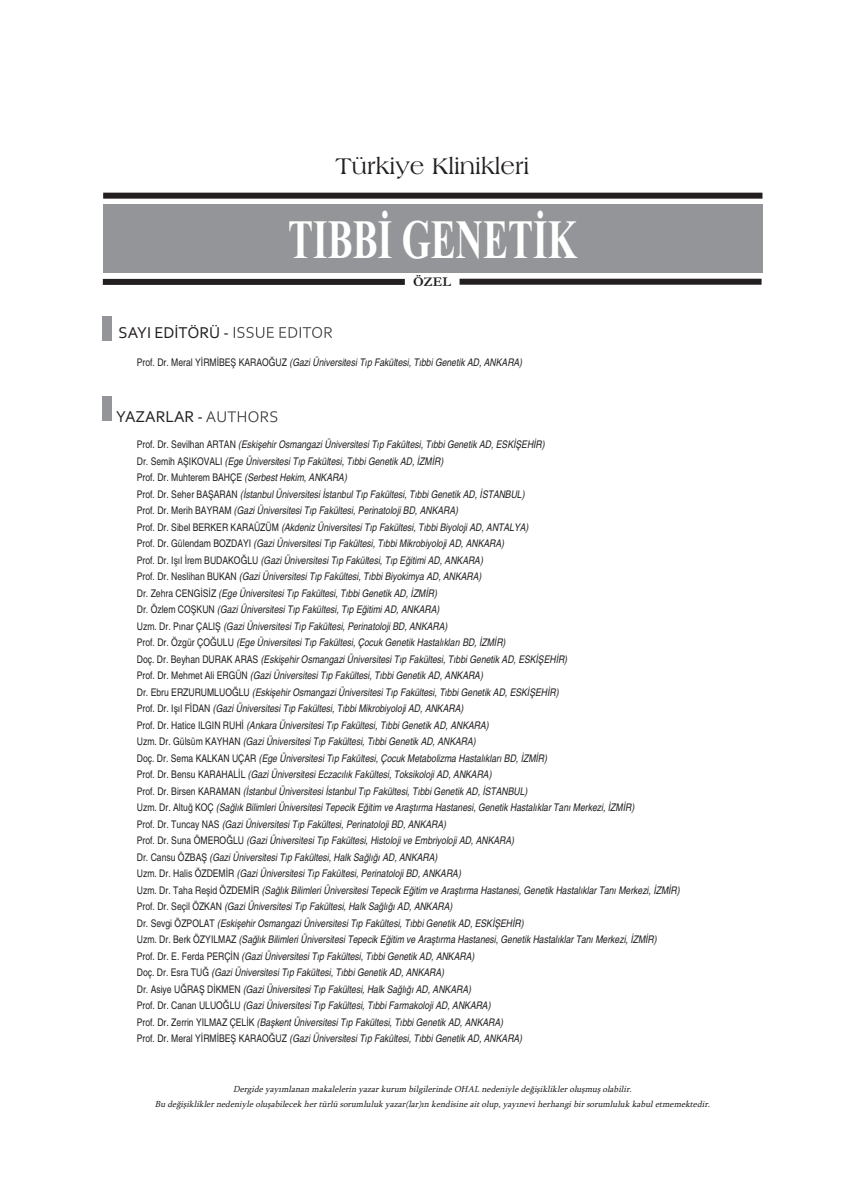
<style>
.page{position:relative;width:865px;height:1197px;background:#fff}
.page>*{position:absolute;margin:0;border:0;box-sizing:border-box;transform-origin:0 0}
.t1{font:700 55.35px "Times New Roman";color:#fff;scale:.68 1}
.t2{font:24px "Americana BT Roman";color:#231f20}
.t3{font:16.5px "Corbel";color:#231f20}
.t4{font:700 13.5px "Garamond";color:#231f20}
.t5{font:italic condensed 10.5px/16.5px "Helvetica";color:#231f20}
.t6{font:italic 9px/15px "Sylfaen";color:#231f20;text-align:center}
.s1{font-style:normal}
</style>
<div class="page">
<div style="left:103px;top:204px;width:659px;height:68px;background:#939598"></div>
<div style="left:103px;top:193px;width:659px;height:6px;background:#231f20"></div>
<div style="left:103px;top:279px;width:302px;height:6px;background:#231f20"></div>
<div style="left:459px;top:279px;width:302px;height:6px;background:#231f20"></div>
<div style="left:103px;top:315px;width:9px;height:25px;background:#939598"></div>
<svg style="left:234px;top:327px;width:67px;height:11px"></svg>
<div style="left:103px;top:395px;width:9px;height:25px;background:#939598"></div>
<svg style="left:206px;top:411px;width:71px;height:11px"></svg>
<h3 class="t3" style="left:119px;top:322px;width:112px">SAYI EDİTÖRÜ -</h3>
<h2 class="t2" style="left:335px;top:152px;width:195px">Türkiye Klinikleri</h2>
<h1 class="t1" style="left:288px;top:207px;width:426px">TIBBİ GENETİK</h1>
<p class="t4" style="left:413px;top:274px;width:39px">ÖZEL</p>
<p class="t5" style="left:137px;top:353px;width:387px"><span class="s1">Prof. Dr. Meral YİRMİBEŞ KARAOĞUZ</span> (Gazi Üniversitesi Tıp Fakültesi, Tıbbi Genetik AD, ANKARA)</p>
<h3 class="t3" style="left:116px;top:406px;width:88px">YAZARLAR -</h3>
<p class="t5" style="left:137px;top:436px;width:544px"><span class="s1">Prof. Dr. Sevilhan ARTAN</span> (Eskişehir Osmangazi Üniversitesi Tıp Fakültesi, Tıbbi Genetik AD, ESKİŞEHİR)<br><span class="s1">Dr. Semih AŞIKOVALI</span> (Ege Üniversitesi Tıp Fakültesi, Tıbbi Genetik AD, İZMİR)<br><span class="s1">Prof. Dr. Muhterem BAHÇE</span> (Serbest Hekim, ANKARA)<br><span class="s1">Prof. Dr. Seher BAŞARAN</span> (İstanbul Üniversitesi İstanbul Tıp Fakültesi, Tıbbi Genetik AD, İSTANBUL)<br><span class="s1">Prof. Dr. Merih BAYRAM</span> (Gazi Üniversitesi Tıp Fakültesi, Perinatoloji BD, ANKARA)<br><span class="s1">Prof. Dr. Sibel BERKER KARAÜZÜM</span> (Akdeniz Üniversitesi Tıp Fakültesi, Tıbbi Biyoloji AD, ANTALYA)<br><span class="s1">Prof. Dr. Gülendam BOZDAYI</span> (Gazi Üniversitesi Tıp Fakültesi, Tıbbi Mikrobiyoloji AD, ANKARA)<br><span class="s1">Prof. Dr. Işıl İrem BUDAKOĞLU</span> (Gazi Üniversitesi Tıp Fakültesi, Tıp Eğitimi AD, ANKARA)<br><span class="s1">Prof. Dr. Neslihan BUKAN</span> (Gazi Üniversitesi Tıp Fakültesi, Tıbbi Biyokimya AD, ANKARA)<br><span class="s1">Dr. Zehra CENGİSİZ</span> (Ege Üniversitesi Tıp Fakültesi, Tıbbi Genetik AD, İZMİR)<br><span class="s1">Dr. Özlem COŞKUN</span> (Gazi Üniversitesi Tıp Fakültesi, Tıp Eğitimi AD, ANKARA)<br><span class="s1">Uzm. Dr. Pınar ÇALIŞ</span> (Gazi Üniversitesi Tıp Fakültesi, Perinatoloji BD, ANKARA)<br><span class="s1">Prof. Dr. Özgür ÇOĞULU</span> (Ege Üniversitesi Tıp Fakültesi, Çocuk Genetik Hastalıkları BD, İZMİR)<br><span class="s1">Doç. Dr. Beyhan DURAK ARAS</span> (Eskişehir Osmangazi Üniversitesi Tıp Fakültesi, Tıbbi Genetik AD, ESKİŞEHİR)<br><span class="s1">Prof. Dr. Mehmet Ali ERGÜN</span> (Gazi Üniversitesi Tıp Fakültesi, Tıbbi Genetik AD, ANKARA)<br><span class="s1">Dr. Ebru ERZURUMLUOĞLU</span> (Eskişehir Osmangazi Üniversitesi Tıp Fakültesi, Tıbbi Genetik AD, ESKİŞEHİR)<br><span class="s1">Prof. Dr. Işıl FİDAN</span> (Gazi Üniversitesi Tıp Fakültesi, Tıbbi Mikrobiyoloji AD, ANKARA)<br><span class="s1">Prof. Dr. Hatice ILGIN RUHİ</span> (Ankara Üniversitesi Tıp Fakültesi, Tıbbi Genetik AD, ANKARA)<br><span class="s1">Uzm. Dr. Gülsüm KAYHAN</span> (Gazi Üniversitesi Tıp Fakültesi, Tıbbi Genetik AD, ANKARA)<br><span class="s1">Doç. Dr. Sema KALKAN UÇAR</span> (Ege Üniversitesi Tıp Fakültesi, Çocuk Metabolizma Hastalıkları BD, İZMİR)<br><span class="s1">Prof. Dr. Bensu KARAHALİL</span> (Gazi Üniversitesi Eczacılık Fakültesi, Toksikoloji AD, ANKARA)<br><span class="s1">Prof. Dr. Birsen KARAMAN</span> (İstanbul Üniversitesi İstanbul Tıp Fakültesi, Tıbbi Genetik AD, İSTANBUL)<br><span class="s1">Uzm. Dr. Altuğ KOÇ</span> (Sağlık Bilimleri Üniversitesi Tepecik Eğitim ve Araştırma Hastanesi, Genetik Hastalıklar Tanı Merkezi, İZMİR)<br><span class="s1">Prof. Dr. Tuncay NAS</span> (Gazi Üniversitesi Tıp Fakültesi, Perinatoloji BD, ANKARA)<br><span class="s1">Prof. Dr. Suna ÖMEROĞLU</span> (Gazi Üniversitesi Tıp Fakültesi, Histoloji ve Embriyoloji AD, ANKARA)<br><span class="s1">Dr. Cansu ÖZBAŞ</span> (Gazi Üniversitesi Tıp Fakültesi, Halk Sağlığı AD, ANKARA)<br><span class="s1">Uzm. Dr. Halis ÖZDEMİR</span> (Gazi Üniversitesi Tıp Fakültesi, Perinatoloji BD, ANKARA)<br><span class="s1">Uzm. Dr. Taha Reşid ÖZDEMİR</span> (Sağlık Bilimleri Üniversitesi Tepecik Eğitim ve Araştırma Hastanesi, Genetik Hastalıklar Tanı Merkezi, İZMİR)<br><span class="s1">Prof. Dr. Seçil ÖZKAN</span> (Gazi Üniversitesi Tıp Fakültesi, Halk Sağlığı AD, ANKARA)<br><span class="s1">Dr. Sevgi ÖZPOLAT</span> (Eskişehir Osmangazi Üniversitesi Tıp Fakültesi, Tıbbi Genetik AD, ESKİŞEHİR)<br><span class="s1">Uzm. Dr. Berk ÖZYILMAZ</span> (Sağlık Bilimleri Üniversitesi Tepecik Eğitim ve Araştırma Hastanesi, Genetik Hastalıklar Tanı Merkezi, İZMİR)<br><span class="s1">Prof. Dr. E. Ferda PERÇİN</span> (Gazi Üniversitesi Tıp Fakültesi, Tıbbi Genetik AD, ANKARA)<br><span class="s1">Doç. Dr. Esra TUĞ</span> (Gazi Üniversitesi Tıp Fakültesi, Tıbbi Genetik AD, ANKARA)<br><span class="s1">Dr. Asiye UĞRAŞ DİKMEN</span> (Gazi Üniversitesi Tıp Fakültesi, Halk Sağlığı AD, ANKARA)<br><span class="s1">Prof. Dr. Canan ULUOĞLU</span> (Gazi Üniversitesi Tıp Fakültesi, Tıbbi Farmakoloji AD, ANKARA)<br><span class="s1">Prof. Dr. Zerrin YILMAZ ÇELİK</span> (Başkent Üniversitesi Tıp Fakültesi, Tıbbi Genetik AD, ANKARA)<br><span class="s1">Prof. Dr. Meral YİRMİBEŞ KARAOĞUZ</span> (Gazi Üniversitesi Tıp Fakültesi, Tıbbi Genetik AD, ANKARA)</p>
<p class="t6" style="left:155px;top:1081px;width:559px">Dergide yayımlanan makalelerin yazar kurum bilgilerinde OHAL nedeniyle değişiklikler oluşmuş olabilir.<br>Bu değişiklikler nedeniyle oluşabilecek her türlü sorumluluk yazar(lar)ın kendisine ait olup, yayınevi herhangi bir sorumluluk kabul etmemektedir.</p>
</div>
